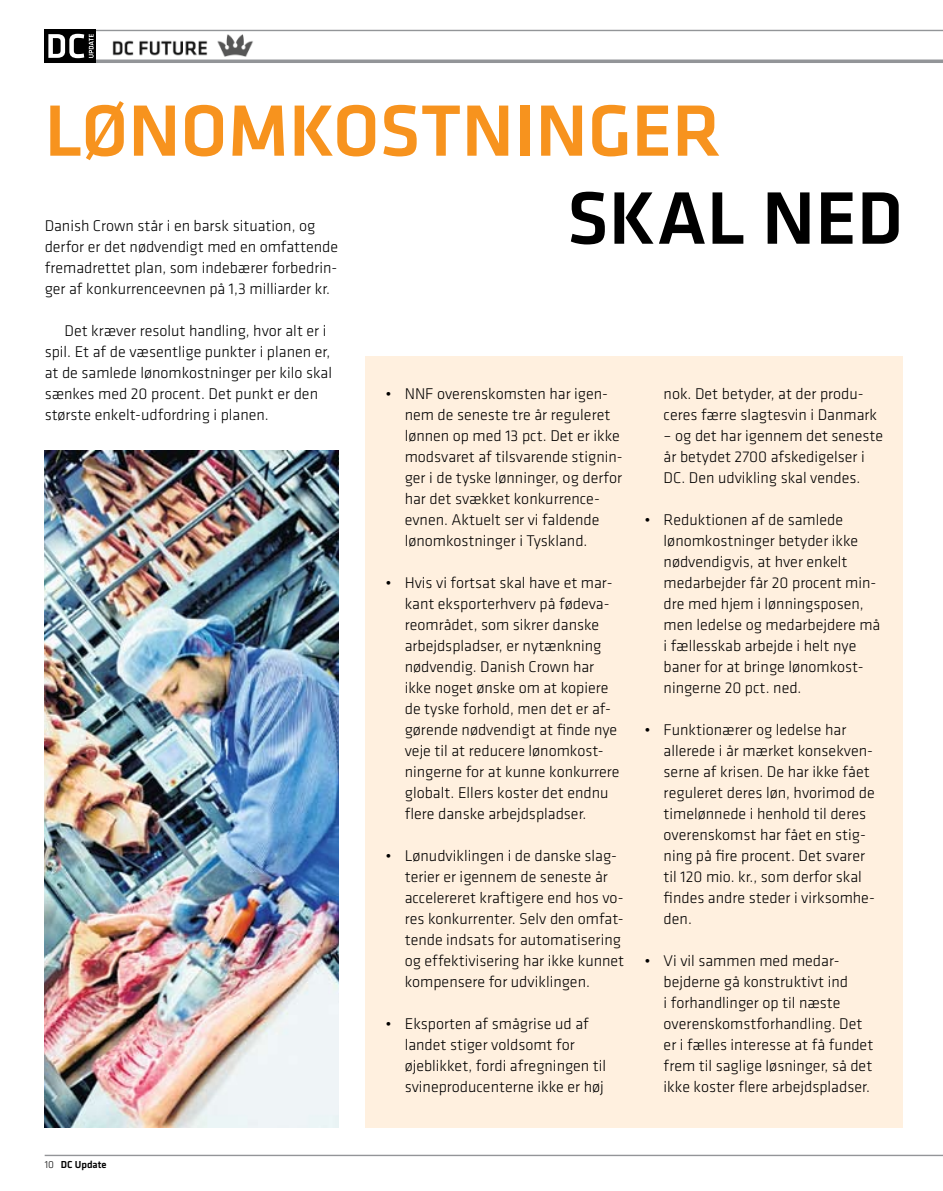
<style>
.page{position:relative;width:943px;height:1191px;background:#fff}
.page>*{position:absolute;margin:0;border:0;box-sizing:border-box;transform-origin:0 0}
.t1{font:500 77px "Klavika";letter-spacing:.015em;color:#000}
.t2{font:500 75.25px "Klavika";color:#f7931e}
.t3{font:300 16.1px/21px "Klavika";color:#000}
.t4{font:500 10.5px "Klavika";color:#000}
.s1{font-weight:300}
</style>
<div class="page">
<hr style="left:45px;top:1154px;width:898px;height:2px;background:#939598">
<hr style="left:45px;top:30px;width:898px;height:1px;background:#939598">
<hr style="left:45px;top:60px;width:898px;height:3px;background:#939598">
<div style="left:45px;top:30px;width:51px;height:33px;background:#000"></div>
<svg style="left:48px;top:34px;width:46px;height:24px"></svg>
<img style="left:113px;top:34px;width:140px;height:23px">
<div style="left:365px;top:356px;width:538px;height:772px;background:#fff0df"></div>
<img style="left:45px;top:450px;width:293px;height:678px">
<h2 class="t2" style="left:45px;top:90px;width:678px">LØNOMKOSTNINGER</h2>
<p class="t3" style="left:45px;top:215px;width:295px">Danish Crown står i en barsk situation, og derfor er det nødvendigt med en omfattende fremadrettet plan, som indebærer forbedrin&shy;ger af konkurrenceevnen på 1,3 milliarder kr.</p>
<p class="t3" style="left:45px;top:320px;width:289px;text-indent:20px">Det kræver resolut handling, hvor alt er i spil. Et af de væsentlige punkter i planen er, at de samlede lønomkostninger per kilo skal sænkes med 20 procent. Det punkt er den største enkelt-udfordring i planen.</p>
<p class="t4" style="left:45px;top:1159px;width:63px"><span class="s1">10</span> DC UPDATE</p>
<h1 class="t1" style="left:567px;top:176px;width:327px">SKAL NED</h1>
<p class="t3" style="left:405px;top:383px;width:219px;text-indent:-19px">• NNF overenskomsten har igen&shy;nem de seneste tre år reguleret lønnen op med 13 pct. Det er ikke modsvaret af tilsvarende stignin&shy;ger i de tyske lønninger, og derfor har det svækket konkurrence&shy;evnen. Aktuelt ser vi faldende lønomkostninger i Tyskland.</p>
<p class="t3" style="left:405px;top:572px;width:216px;text-indent:-19px">• Hvis vi fortsat skal have et mar&shy;kant eksporterhverv på fødeva&shy;reområdet, som sikrer danske arbejdspladser, er nytænkning nødvendig. Danish Crown har ikke noget ønske om at kopiere de tyske forhold, men det er af&shy;gørende nødvendigt at finde nye veje til at reducere lønomkost&shy;ningerne for at kunne konkurrere globalt. Ellers koster det endnu flere danske arbejdspladser.</p>
<p class="t3" style="left:405px;top:845px;width:221px;text-indent:-19px">• Lønudviklingen i de danske slag&shy;terier er igennem de seneste år accelereret kraftigere end hos vo&shy;res konkurrenter. Selv den omfat&shy;tende indsats for automatisering og effektivisering har ikke kunnet kompensere for udviklingen.</p>
<p class="t3" style="left:405px;top:1013px;width:203px;text-indent:-19px">• Eksporten af smågrise ud af landet stiger voldsomt for øjeblikket, fordi afregningen til svineproducenterne ikke er høj</p>
<p class="t3" style="left:663px;top:383px;width:215px">nok. Det betyder, at der produ&shy;ceres færre slagtesvin i Danmark</p>
<p class="t3" style="left:663px;top:425px;width:221px">– og det har igennem det seneste år betydet 2700 afskedigelser i<br>DC. Den udvikling skal vendes.</p>
<p class="t3" style="left:663px;top:509px;width:218px;text-indent:-19px">• Reduktionen af de samlede lønomkostninger betyder ikke nødvendigvis, at hver enkelt medarbejder får 20 procent min&shy;dre med hjem i lønningsposen, men ledelse og medarbejdere må i fællesskab arbejde i helt nye baner for at bringe lønomkost&shy;ningerne 20 pct. ned.</p>
<p class="t3" style="left:663px;top:719px;width:213px;text-indent:-19px">• Funktionærer og ledelse har allerede i år mærket konsekven&shy;serne af krisen. De har ikke fået reguleret deres løn, hvorimod de timelønnede i henhold til deres overenskomst har fået en stig&shy;ning på fire procent. Det svarer til 120 mio. kr., som derfor skal findes andre steder i virksomhe&shy;den.</p>
<p class="t3" style="left:663px;top:950px;width:211px;text-indent:-19px">• Vi vil sammen med medar&shy;bejderne gå konstruktivt ind<br>i forhandlinger op til næste overenskomstforhandling. Det er i fælles interesse at få fundet frem til saglige løsninger, så det ikke koster flere arbejdspladser.</p>
</div>
